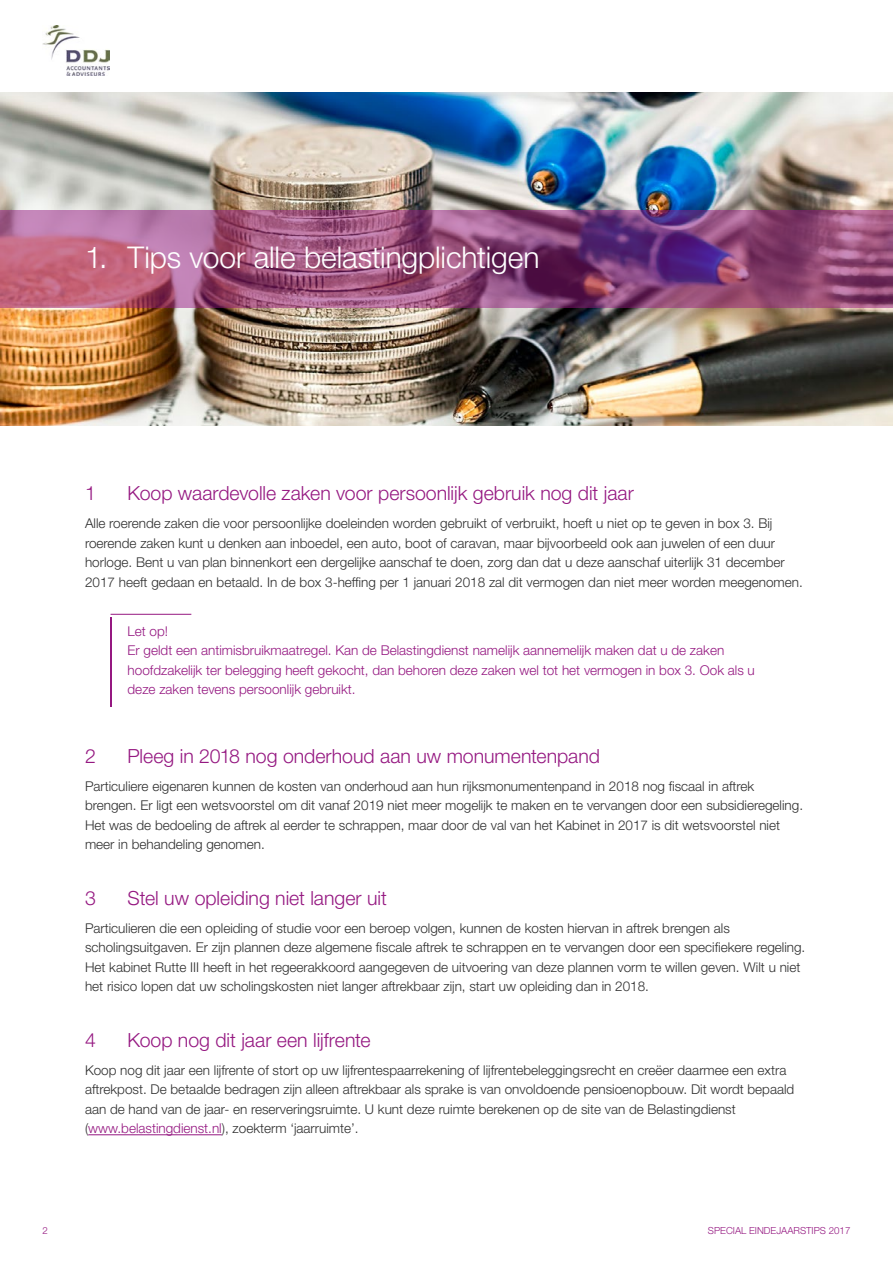
<style>
.page{position:relative;width:893px;height:1263px;background:#fff}
.page>*{position:absolute;margin:0;border:0;box-sizing:border-box;transform-origin:0 0}
.t1{font:300 30px "Helvetica Neue LT Std";letter-spacing:-.005em;color:#fff}
.t2{font:300 19.5px "Helvetica Neue LT Std";color:#951881}
.t3{font:300 13.5px/19.5px "Helvetica Neue LT Std";color:#2f2f2f}
.t4{font:300 13.5px/19.5px "Helvetica Neue LT Std";color:#951881}
.t5{font:300 9.75px "Helvetica Neue LT Std";color:#951881}
.s1{color:#951881}
</style>
<div class="page">
<img style="left:0;top:92px;width:893px;height:333px">
<svg style="left:0;top:210px;width:893px;height:98px;background:#96507d"></svg>
<img style="left:43px;top:25px;width:67px;height:51px">
<hr style="left:111px;top:618px;width:1px;height:89px;background:#951881">
<hr style="left:111px;top:614px;width:80px;height:1px;background:#951881">
<hr style="left:88px;top:1134px;width:134px;height:1px;background:#951881">
<h1 class="t1" style="left:85px;top:239px;width:456px">1. Tips voor alle belastingplichtigen</h1>
<h2 class="t2" style="left:85px;top:481px;width:12px">1</h2>
<h2 class="t2" style="left:128px;top:481px;width:508px">Koop waardevolle zaken voor persoonlijk gebruik nog dit jaar</h2>
<p class="t3" style="left:85px;top:513px;width:719px">Alle roerende zaken die voor persoonlijke doeleinden worden gebruikt of verbruikt, hoeft u niet op te geven in box 3. Bij roerende zaken kunt u denken aan inboedel, een auto, boot of caravan, maar bijvoorbeeld ook aan juwelen of een duur horloge. Bent u van plan binnenkort een dergelijke aanschaf te doen, zorg dan dat u deze aanschaf uiterlijk 31 december 2017 heeft gedaan en betaald. In de box 3-heffing per 1 januari 2018 zal dit vermogen dan niet meer worden meegenomen.</p>
<p class="t4" style="left:128px;top:621px;width:629px">Let op!<br>Er geldt een antimisbruikmaatregel. Kan de Belastingdienst namelijk aannemelijk maken dat u de zaken hoofdzakelijk ter belegging heeft gekocht, dan behoren deze zaken wel tot het vermogen in box 3. Ook als u deze zaken tevens persoonlijk gebruikt.</p>
<h2 class="t2" style="left:85px;top:744px;width:12px">2</h2>
<h2 class="t2" style="left:128px;top:744px;width:474px">Pleeg in 2018 nog onderhoud aan uw monumentenpand</h2>
<p class="t3" style="left:85px;top:776px;width:719px">Particuliere eigenaren kunnen de kosten van onderhoud aan hun rijksmonumentenpand in 2018 nog fiscaal in aftrek brengen. Er ligt een wetsvoorstel om dit vanaf 2019 niet meer mogelijk te maken en te vervangen door een subsidieregeling.<br>Het was de bedoeling de aftrek al eerder te schrappen, maar door de val van het Kabinet in 2017 is dit wetsvoorstel niet meer in behandeling genomen.</p>
<h2 class="t2" style="left:85px;top:886px;width:12px">3</h2>
<h2 class="t2" style="left:128px;top:886px;width:261px">Stel uw opleiding niet langer uit</h2>
<p class="t3" style="left:85px;top:918px;width:722px">Particulieren die een opleiding of studie voor een beroep volgen, kunnen de kosten hiervan in aftrek brengen als scholingsuitgaven. Er zijn plannen deze algemene fiscale aftrek te schrappen en te vervangen door een specifiekere regeling.<br>Het kabinet Rutte III heeft in het regeerakkoord aangegeven de uitvoering van deze plannen vorm te willen geven. Wilt u niet het risico lopen dat uw scholingskosten niet langer aftrekbaar zijn, start uw opleiding dan in 2018.</p>
<h2 class="t2" style="left:85px;top:1028px;width:12px">4</h2>
<h2 class="t2" style="left:128px;top:1028px;width:245px">Koop nog dit jaar een lijfrente</h2>
<p class="t3" style="left:85px;top:1060px;width:711px">Koop nog dit jaar een lijfrente of stort op uw lijfrentespaarrekening of lijfrentebeleggingsrecht en creëer daarmee een extra aftrekpost. De betaalde bedragen zijn alleen aftrekbaar als sprake is van onvoldoende pensioenopbouw. Dit wordt bepaald aan de hand van de jaar- en reserveringsruimte. U kunt deze ruimte berekenen op de site van de Belastingdienst (<span class="s1">www.belastingdienst.nl</span>), zoekterm ‘jaarruimte’.</p>
<p class="t5" style="left:43px;top:1224px;width:7px">2</p>
<p class="t5" style="left:708px;top:1224px;width:144px">SPECIAL EINDEJAARSTIPS 2017</p>
</div>
